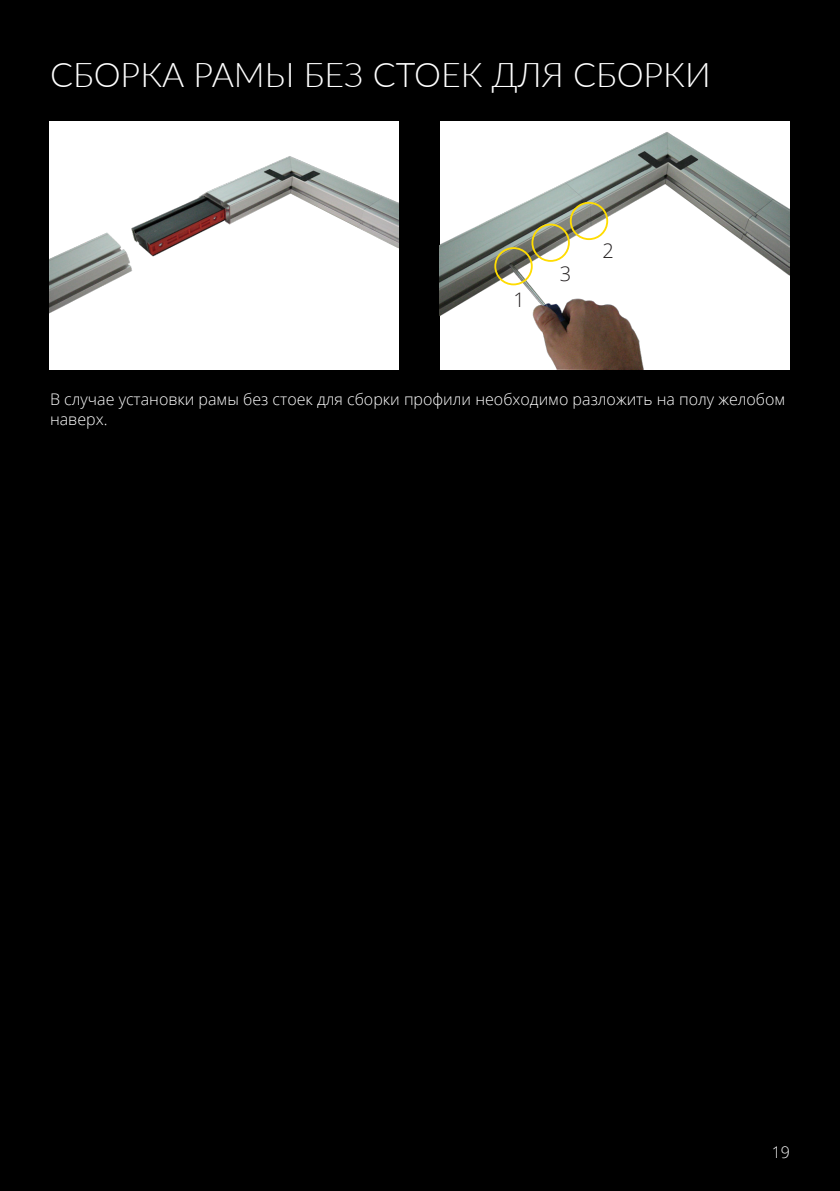
<style>
.page{position:relative;width:840px;height:1191px;background:#fff}
.page>*{position:absolute;margin:0;border:0;box-sizing:border-box;transform-origin:0 0}
.kleine_Headline_InTe{font:300 34px "Lato";color:#fff}
.t1{font:300 20px "Open Sans";color:#231f20}
.t2{font:300 16px "Open Sans";color:#fff}
</style>
<div class="page">
<div style="left:0;top:0;width:839px;height:1191px;background:#000"></div>
<div style="left:49px;top:121px;width:350px;height:248px;background:#fff"></div>
<img style="left:49px;top:156px;width:349px;height:158px">
<img style="left:439px;top:125px;width:350px;height:244px">
<div style="left:569px;top:202px;width:38px;height:38px;border:2px solid #ffdc01;border-radius:50%"></div>
<div style="left:494px;top:247px;width:38px;height:38px;border:2px solid #ffdc01;border-radius:50%"></div>
<div style="left:531px;top:224px;width:38px;height:38px;border:2px solid #ffdc01;border-radius:50%"></div>
<p class="kleine_Headline_InTe" style="left:50px;top:51px;width:662px">СБОРКА РАМЫ БЕЗ СТОЕК ДЛЯ СБОРКИ</p>
<p class="t1" style="left:513px;top:286px;width:13px">1</p>
<p class="t1" style="left:559px;top:260px;width:13px">3</p>
<p class="t1" style="left:602px;top:237px;width:13px">2</p>
<p class="t2" style="left:50px;top:389px;width:736px">В случае установки рамы без стоек для сборки профили необходимо разложить на полу желобом</p>
<p class="t2" style="left:50px;top:408px;width:59px">наверх.</p>
<p class="t2" style="left:771px;top:1141px;width:20px">19</p>
</div>
